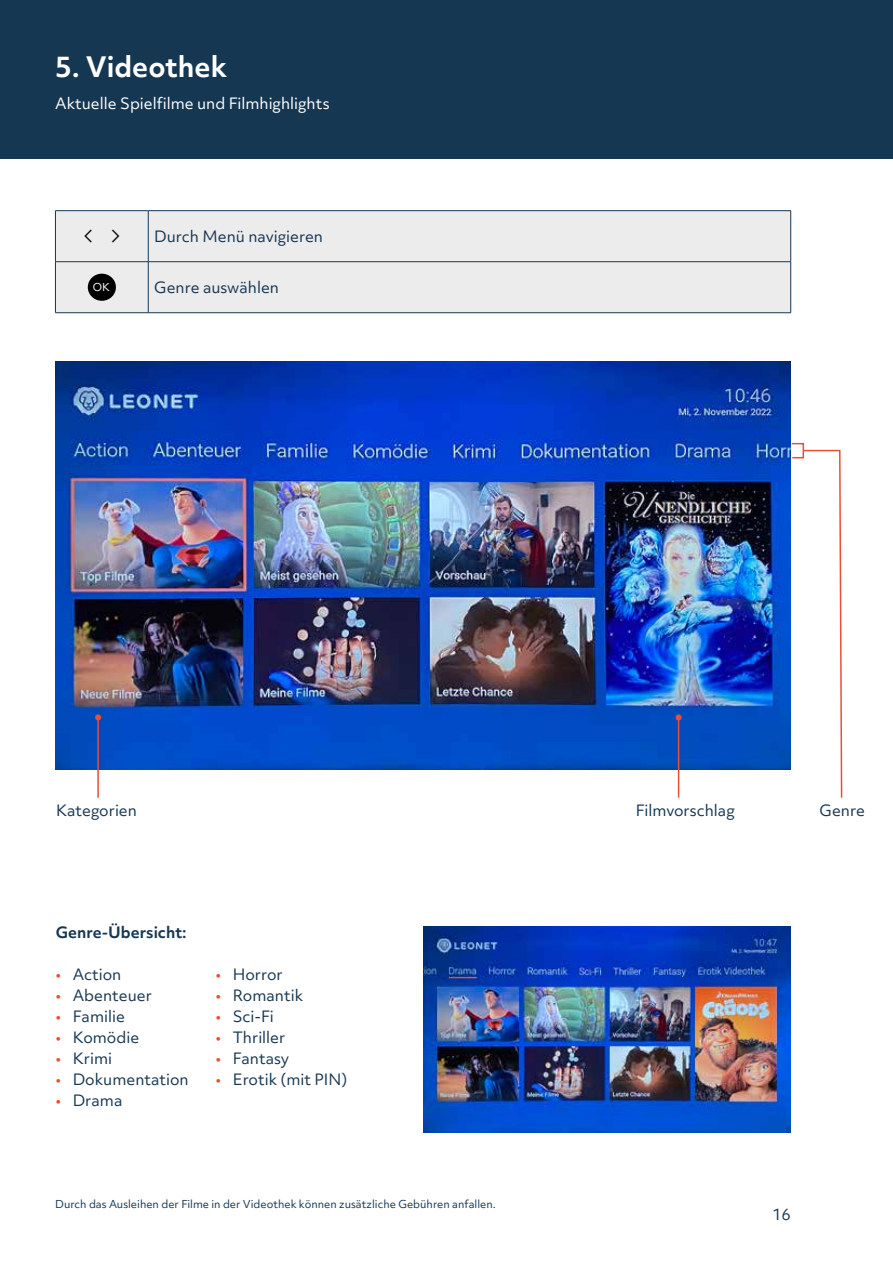
<style>
.page{position:relative;width:893px;height:1263px;background:#fff}
.page>*{position:absolute;margin:0;border:0;box-sizing:border-box;transform-origin:0 0}
.t1{font:700 27px "Objektiv Mk 3";color:#fff}
.t2{font:15px "Objektiv Mk 3";color:#163752}
.t3{font:15px "Objektiv Mk 3";color:#fff}
.t4{font:700 15px "Objektiv Mk 3";color:#163752}
.t5{font:10.5px "Objektiv Mk 3";color:#163752}
.t6{font:10.5px "Objektiv Mk 3";color:#fff}
.s1{color:#ea4e34}
</style>
<div class="page">
<div style="left:0;top:0;width:893px;height:158px;background:#163752"></div>
<div style="left:56px;top:211px;width:734px;height:101px;background:#ececed"></div>
<hr style="left:55px;top:210px;width:93px;height:1px;background:#163752">
<hr style="left:55px;top:211px;width:1px;height:50px;background:#163752">
<hr style="left:148px;top:210px;width:643px;height:1px;background:#163752">
<hr style="left:148px;top:211px;width:1px;height:50px;background:#163752">
<hr style="left:790px;top:211px;width:1px;height:50px;background:#163752">
<hr style="left:55px;top:261px;width:93px;height:1px;background:#163752">
<hr style="left:55px;top:262px;width:1px;height:51px;background:#163752">
<hr style="left:148px;top:261px;width:643px;height:1px;background:#163752">
<hr style="left:148px;top:262px;width:1px;height:51px;background:#163752">
<hr style="left:790px;top:262px;width:1px;height:51px;background:#163752">
<hr style="left:55px;top:312px;width:93px;height:1px;background:#163752">
<hr style="left:148px;top:312px;width:643px;height:1px;background:#163752">
<div style="left:88px;top:274px;width:28px;height:27px;background:#000;border-radius:50%"></div>
<img style="left:55px;top:361px;width:736px;height:409px">
<hr style="left:97px;top:717px;width:2px;height:81px;background:#ea4e34">
<svg style="left:95px;top:714px;width:6px;height:6px"></svg>
<hr style="left:678px;top:717px;width:1px;height:81px;background:#ea4e34">
<svg style="left:676px;top:714px;width:6px;height:6px"></svg>
<svg style="left:802px;top:449px;width:41px;height:349px"></svg>
<div style="left:791px;top:443px;width:13px;height:15px;border:2px solid #ea4e34"></div>
<img style="left:424px;top:926px;width:367px;height:206px">
<svg style="left:84px;top:230px;width:8px;height:13px"></svg>
<svg style="left:112px;top:230px;width:8px;height:13px"></svg>
<h1 class="t1" style="left:55px;top:48px;width:173px">5. Videothek</h1>
<p class="t3" style="left:55px;top:93px;width:276px">Aktuelle Spielfilme und Filmhighlights</p>
<p class="t2" style="left:154px;top:226px;width:170px">Durch Menü navigieren</p>
<p class="t6" style="left:93px;top:280px;width:19px">OK</p>
<p class="t2" style="left:154px;top:277px;width:126px">Genre auswählen</p>
<p class="t2" style="left:56px;top:800px;width:82px">Kategorien</p>
<p class="t2" style="left:636px;top:800px;width:101px">Filmvorschlag</p>
<p class="t2" style="left:820px;top:800px;width:47px">Genre</p>
<p class="t4" style="left:56px;top:922px;width:132px">Genre-Übersicht:</p>
<p class="t2" style="left:56px;top:964px;width:67px"><span class="s1">•</span> Action</p>
<p class="t2" style="left:56px;top:985px;width:98px"><span class="s1">•</span> Abenteuer</p>
<p class="t2" style="left:56px;top:1006px;width:71px"><span class="s1">•</span> Familie</p>
<p class="t2" style="left:56px;top:1027px;width:85px"><span class="s1">•</span> Komödie</p>
<p class="t2" style="left:56px;top:1048px;width:58px"><span class="s1">•</span> Krimi</p>
<p class="t2" style="left:56px;top:1069px;width:135px"><span class="s1">•</span> Dokumentation</p>
<p class="t2" style="left:56px;top:1090px;width:68px"><span class="s1">•</span> Drama</p>
<p class="t2" style="left:216px;top:964px;width:69px"><span class="s1">•</span> Horror</p>
<p class="t2" style="left:216px;top:985px;width:89px"><span class="s1">•</span> Romantik</p>
<p class="t2" style="left:216px;top:1006px;width:60px"><span class="s1">•</span> Sci-Fi</p>
<p class="t2" style="left:216px;top:1027px;width:71px"><span class="s1">•</span> Thriller</p>
<p class="t2" style="left:216px;top:1048px;width:75px"><span class="s1">•</span> Fantasy</p>
<p class="t2" style="left:216px;top:1069px;width:133px"><span class="s1">•</span> Erotik (mit PIN)</p>
<p class="t5" style="left:55px;top:1196px;width:442px">Durch das Ausleihen der Filme in der Videothek können zusätzliche Gebühren anfallen.</p>
<p class="t2" style="left:772px;top:1204px;width:20px">16</p>
</div>
